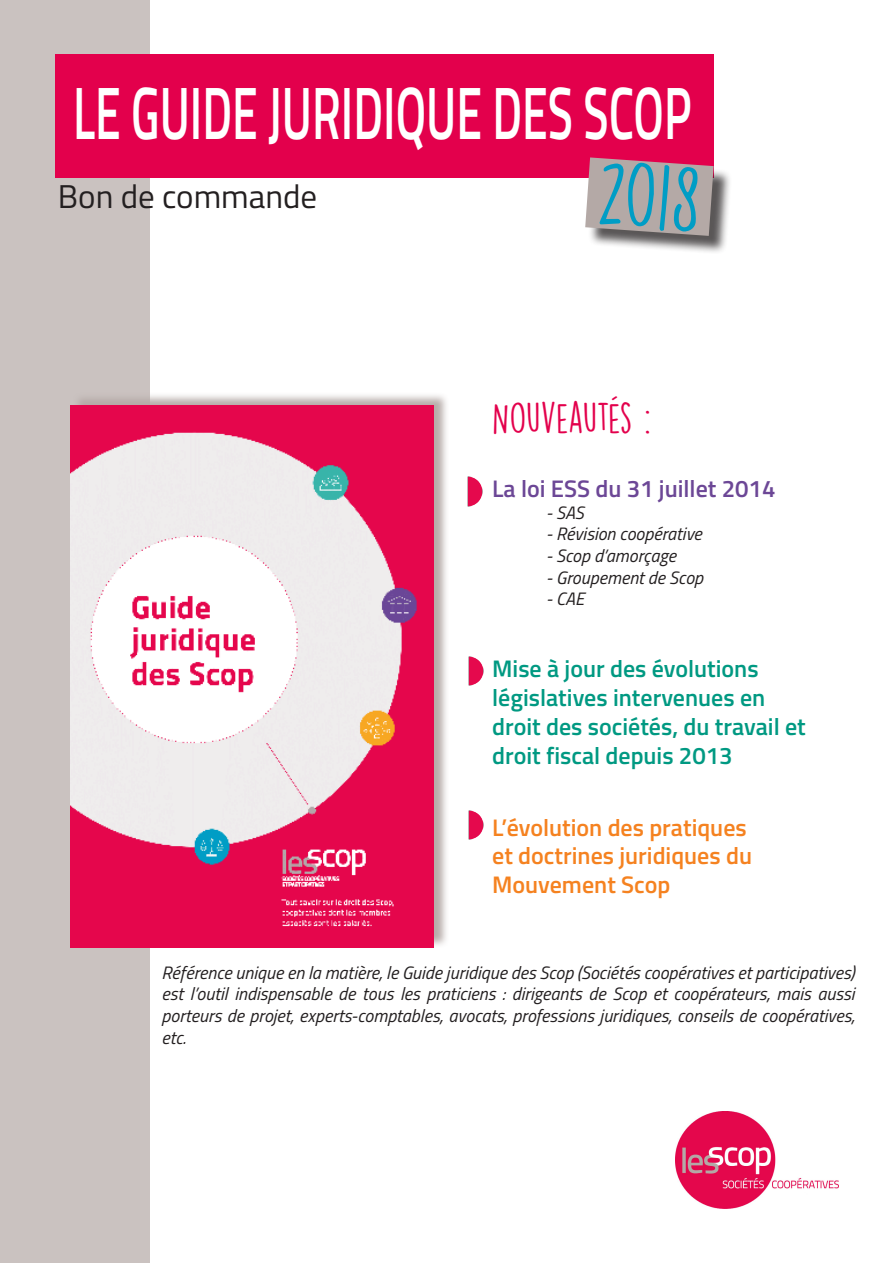
<style>
.page{position:relative;width:893px;height:1263px;background:#fff}
.page>*{position:absolute;margin:0;border:0;box-sizing:border-box;transform-origin:0 0}
.t1{font:81px "DK Lemon Yellow Sun";color:#009dc5}
.t2{font:600 74.4px "Titillium";color:#fff;scale:.63 1}
.t3{font:39px "DK Lemon Yellow Sun";letter-spacing:-.015em;color:#e3004c}
.t4{font:33px "Titillium";color:#231f20}
.t5{font:600 24px/28.8px "Titillium";color:#009982}
.t6{font:600 24px/28.8px "Titillium";color:#f58220}
.t7{font:600 24px "Titillium";color:#6c4796}
.t8{font:italic 18px/21.6px "Titillium";color:#231f20;text-align:justify}
</style>
<div class="page">
<div style="left:0;top:0;width:150px;height:1263px;background:#cac2c0"></div>
<div style="left:55px;top:55px;width:659px;height:123px;background:#e3004c"></div>
<div style="left:73px;top:392px;width:377px;height:556px;background:#b4a9a6;opacity:.95"></div>
<img style="left:71px;top:405px;width:363px;height:542px">
<div style="left:588px;top:160px;width:144px;height:94px;background:#231f20;opacity:.75"></div>
<svg style="left:585px;top:157px;width:129px;height:79px;background:#b39a9c"></svg>
<img style="left:675px;top:1111px;width:164px;height:98px">
<img style="left:467px;top:477px;width:15px;height:30px">
<img style="left:468px;top:656px;width:16px;height:30px">
<img style="left:468px;top:810px;width:16px;height:30px">
<p class="t2" style="left:73px;top:57px;width:983px">LE GUIDE JURIDIQUE DES SCOP</p>
<p class="t1" style="left:601px;top:143px;width:105px;rotate:4deg">2018</p>
<p class="t4" style="left:58px;top:172px;width:261px">Bon de commande</p>
<p class="t3" style="left:492px;top:394px;width:161px">NOUVEAUTÉS :</p>
<p class="t7" style="left:492px;top:471px;width:285px">La loi ESS du 31 juillet 2014</p>
<p class="t8" style="left:546px;top:501px;width:39px">- SAS</p>
<p class="t8" style="left:546px;top:522px;width:157px">- Révision coopérative</p>
<p class="t8" style="left:546px;top:544px;width:132px">- Scop d’amorçage</p>
<p class="t8" style="left:546px;top:565px;width:159px">- Groupement de Scop</p>
<p class="t8" style="left:546px;top:587px;width:40px">- CAE</p>
<p class="t5" style="left:492px;top:653px;width:315px">Mise à jour des évolutions législatives intervenues en droit des sociétés, du travail et droit fiscal depuis 2013</p>
<p class="t6" style="left:492px;top:811px;width:261px">L’évolution des pratiques et doctrines juridiques du<br>Mouvement Scop</p>
<p class="t8" style="left:162px;top:961px;width:695px">Référence unique en la matière, le Guide juridique des Scop (Sociétés coopératives et participatives) est l’outil indispensable de tous les praticiens : dirigeants de Scop et coopérateurs, mais aussi porteurs de projet, experts-comptables, avocats, professions juridiques, conseils de coopératives, etc.</p>
</div>
